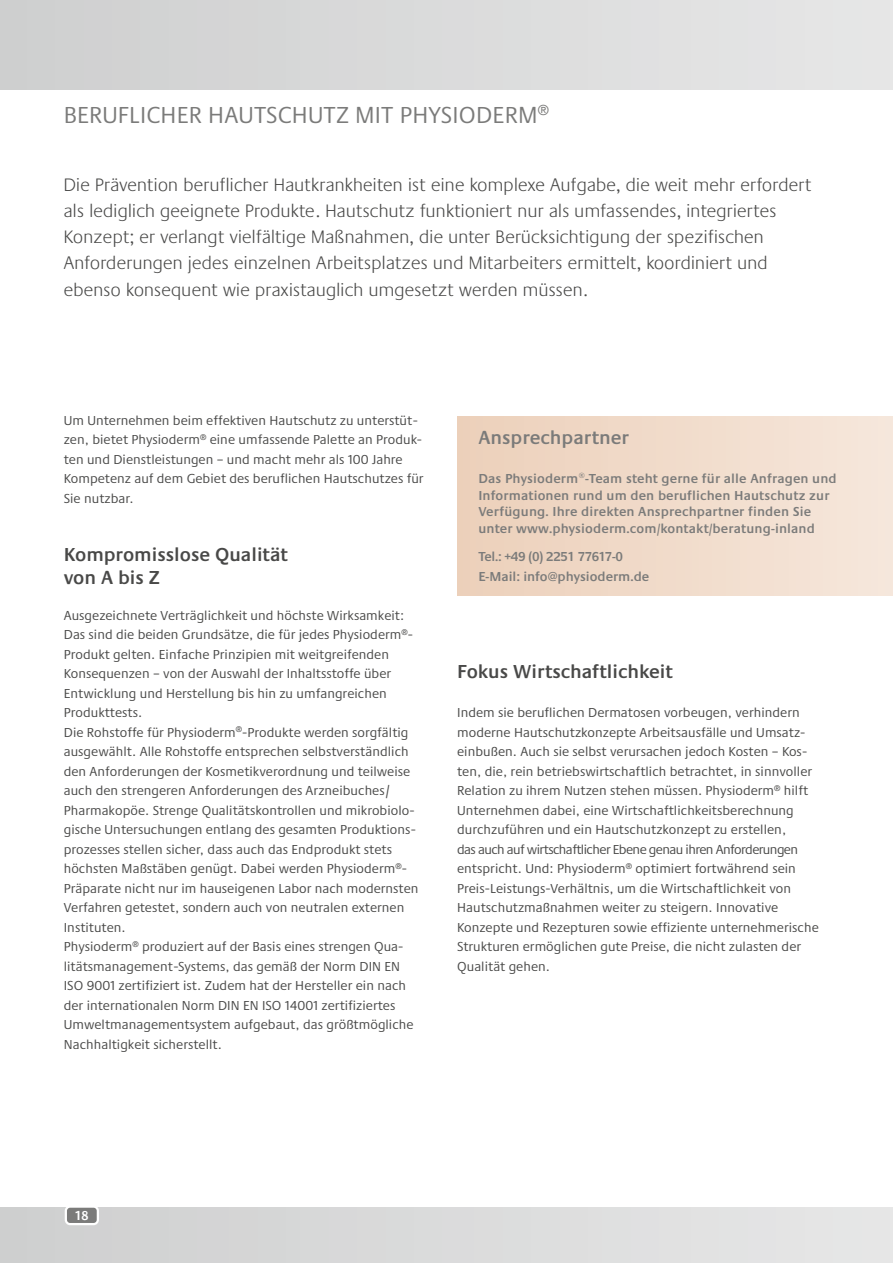
<style>
.page{position:relative;width:893px;height:1263px;background:#fff}
.page>*{position:absolute;margin:0;border:0;box-sizing:border-box;transform-origin:0 0}
.t1{font:24px "Praxis Next";letter-spacing:.01em;color:#7b7b7a}
.t2{font:600 19.5px/22.5px "Praxis";color:#494948}
.t3{font:600 19.5px "Praxis";color:#7b7b7a}
.t4{font:300 18.75px/26.2px "Praxis";letter-spacing:.02em;color:#494948}
.t5{font:13.5px/19.5px "Praxis Next";letter-spacing:.005em;color:#494948}
.t6{font:600 13.5px/16.5px "Praxis";letter-spacing:.01em;color:#7b7b7a}
.t7{font:600 13.5px/19.5px "Praxis";letter-spacing:-.015em;color:#7b7b7a}
.t8{font:600 13.5px "Praxis";color:#fff}
</style>
<div class="page">
<div style="left:0;top:0;width:893px;height:89px;background:#dbdbdc"></div>
<div style="left:0;top:1208px;width:893px;height:55px;background:#dbdbdc"></div>
<svg style="left:65px;top:1207px;width:34px;height:18px"></svg>
<div style="left:457px;top:416px;width:436px;height:179px;background:linear-gradient(to right,#ecd0ba,#f6e7dc)"></div>
<h1 class="t1" style="left:64px;top:97px;width:487px">BERUFLICHER HAUTSCHUTZ MIT PHYSIODERM<sup>®</sup></h1>
<p class="t4" style="left:64px;top:172px;width:749px">Die Prävention beruflicher Hautkrankheiten ist eine komplexe Aufgabe, die weit mehr erfordert als lediglich geeignete Produkte. Hautschutz funktioniert nur als umfassendes, integriertes Konzept; er verlangt vielfältige Maßnahmen, die unter Berücksichtigung der spezifischen Anforderungen jedes einzelnen Arbeitsplatzes und Mitarbeiters ermittelt, koordiniert und ebenso konsequent wie praxistauglich umgesetzt werden müssen.</p>
<p class="t5" style="left:64px;top:410px;width:361px">Um Unternehmen beim effektiven Hautschutz zu unterstüt&shy;zen, bietet Physioderm<sup>®</sup> eine umfassende Palette an Produk&shy;ten und Dienstleistungen – und macht mehr als 100 Jahre Kompetenz auf dem Gebiet des beruflichen Hautschutzes für Sie nutzbar.</p>
<h2 class="t2" style="left:64px;top:544px;width:226px">Kompromisslose Qualität von A bis Z</h2>
<p class="t5" style="left:64px;top:605px;width:356px">Ausgezeichnete Verträglichkeit und höchste Wirksamkeit:<br>Das sind die beiden Grundsätze, die für jedes Physioderm<sup>®</sup>- Produkt gelten. Einfache Prinzipien mit weitgreifenden Konsequenzen – von der Auswahl der Inhaltsstoffe über Entwicklung und Herstellung bis hin zu umfangreichen Produkttests.<br>Die Rohstoffe für Physioderm<sup>®</sup>-Produkte werden sorgfältig ausgewählt. Alle Rohstoffe entsprechen selbstverständlich den Anforderungen der Kosmetikverordnung und teilweise auch den strengeren Anforderungen des Arzneibuches/ Pharmakopöe. Strenge Qualitätskontrollen und mikrobiolo&shy;gische Untersuchungen entlang des gesamten Produktions&shy;prozesses stellen sicher, dass auch das Endprodukt stets höchsten Maßstäben genügt. Dabei werden Physioderm<sup>®</sup>- Präparate nicht nur im hauseigenen Labor nach modernsten Verfahren getestet, sondern auch von neutralen externen Instituten.<br>Physioderm<sup>®</sup> produziert auf der Basis eines strengen Qua&shy;litätsmanagement-Systems, das gemäß der Norm DIN EN ISO 9001 zertifiziert ist. Zudem hat der Hersteller ein nach der internationalen Norm DIN EN ISO 14001 zertifiziertes Umweltmanagementsystem aufgebaut, das größtmögliche Nachhaltigkeit sicherstellt.</p>
<h2 class="t3" style="left:478px;top:427px;width:152px">Ansprechpartner</h2>
<p class="t6" style="left:478px;top:470px;width:360px">Das Physioderm®-Team steht gerne für alle Anfragen und Informationen rund um den beruflichen Hautschutz zur Verfügung. Ihre direkten Ansprechpartner finden Sie unter www.physioderm.com/kontakt/beratung-inland</p>
<p class="t7" style="left:478px;top:547px;width:172px">Tel.: +49 (0) 2251 77617-0<br>E-Mail: info@physioderm.de</p>
<h2 class="t2" style="left:457px;top:661px;width:217px">Fokus Wirtschaftlichkeit</h2>
<p class="t5" style="left:457px;top:702px;width:363px">Indem sie beruflichen Dermatosen vorbeugen, verhindern moderne Hautschutzkonzepte Arbeitsausfälle und Umsatz&shy;einbußen. Auch sie selbst verursachen jedoch Kosten – Kos&shy;ten, die, rein betriebswirtschaftlich betrachtet, in sinnvoller Relation zu ihrem Nutzen stehen müssen. Physioderm<sup>®</sup> hilft Unternehmen dabei, eine Wirtschaftlichkeitsberechnung durchzuführen und ein Hautschutzkonzept zu erstellen,<br>das auch auf wirtschaftlicher Ebene genau ihren Anforderungen entspricht. Und: Physioderm<sup>®</sup> optimiert fortwährend sein Preis-Leistungs-Verhältnis, um die Wirtschaftlichkeit von Hautschutzmaßnahmen weiter zu steigern. Innovative Konzepte und Rezepturen sowie effiziente unternehmerische Strukturen ermöglichen gute Preise, die nicht zulasten der Qualität gehen.</p>
<p class="t8" style="left:74px;top:1208px;width:16px">18</p>
</div>
